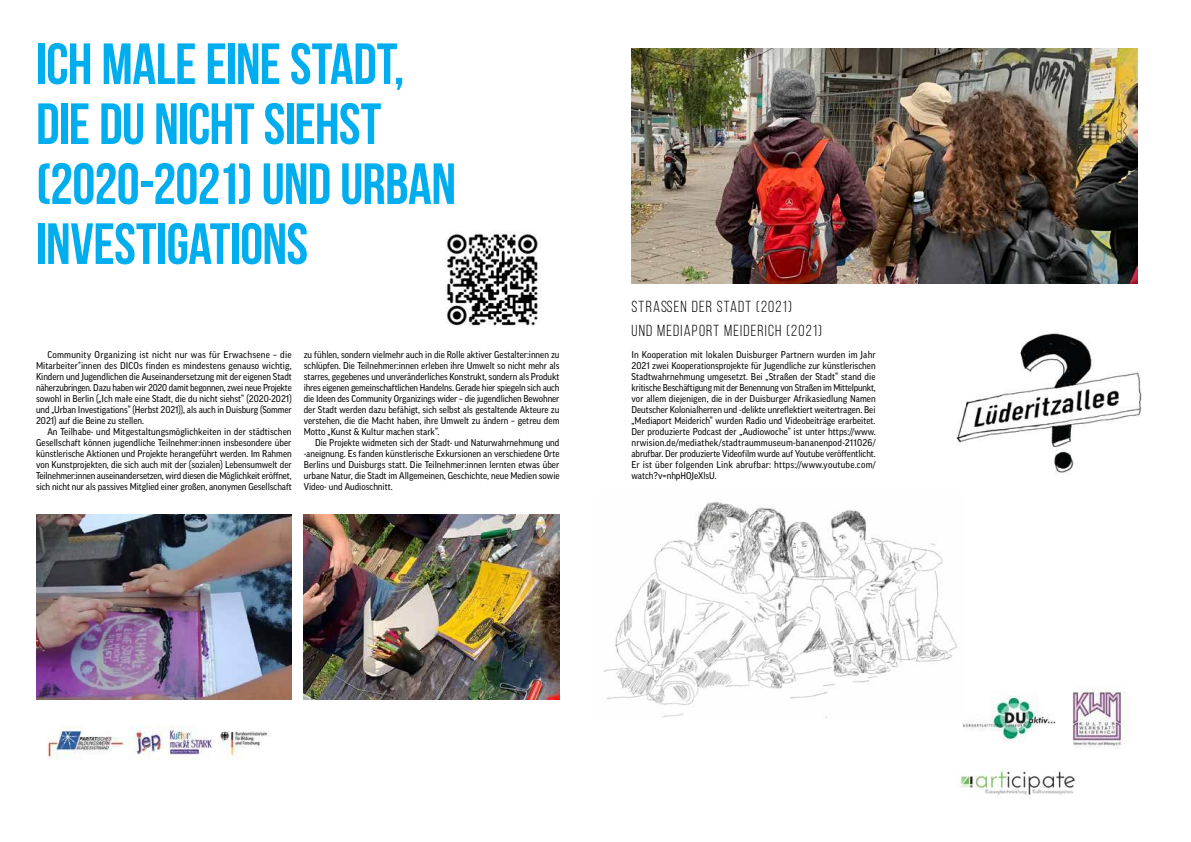
<style>
.page{position:relative;width:1191px;height:842px;background:#fff}
.page>*{position:absolute;margin:0;border:0;box-sizing:border-box;transform-origin:0 0}
.t1{font:700 58px/60px "Bebas Neue";letter-spacing:-.015em;color:#00aeef}
.t2{font:16px/24px "Bebas Neue";letter-spacing:.075em;color:#000}
.t3{font:9.5px/11px "Good Pro News";color:#000;text-align:justify;scale:.96 1}
.t4{font:9.5px/11px "Good Pro News";color:#000;text-align:justify;scale:.95 1}
.t5{font:9.5px/11px "Good Pro News";color:#000;text-align:justify}
</style>
<div class="page">
<img style="left:47px;top:725px;width:221px;height:35px">
<img style="left:963px;top:687px;width:163px;height:62px">
<img style="left:960px;top:771px;width:116px;height:24px">
<img style="left:604px;top:501px;width:360px;height:218px">
<img style="left:36px;top:514px;width:256px;height:186px">
<img style="left:304px;top:514px;width:255px;height:186px">
<img style="left:631px;top:49px;width:506px;height:234px">
<img style="left:956px;top:333px;width:186px;height:142px">
<img style="left:444px;top:232px;width:95px;height:94px">
<h1 class="t1" style="left:36px;top:33px;width:421px">ICH MALE EINE STADT,<br>DIE DU NICHT SIEHST (2020-2021) UND URBAN<br>INVESTIGATIONS</h1>
<p class="t5" style="left:36px;top:349px;width:257px;text-indent:11px">Community Organizing ist nicht nur was für Erwachsene – die Mitarbeiter*innen des DICOs finden es mindestens genauso wichtig, Kindern und Jugendlichen die Auseinandersetzung mit der eigenen Stadt näherzubringen. Dazu haben wir 2020 damit begonnen, zwei neue Projekte sowohl in Berlin („Ich małe eine Stadt, die du nicht siehst“ (2020-2021) und „Urban Investigations“ (Herbst 2021)), als auch in Duisburg (Sommer 2021) auf die Beine zu stellen.</p>
<p class="t3" style="left:36px;top:426px;width:268px;text-indent:11px">An Teilhabe- und Mitgestaltungsmöglichkeiten in der städtischen Gesellschaft können jugendliche Teilnehmer:innen insbesondere über künstlerische Aktionen und Projekte herangeführt werden. Im Rahmen von Kunstprojekten, die sich auch mit der (sozialen) Lebensumwelt der Teilnehmer:innen auseinandersetzen, wird diesen die Möglichkeit eröffnet, sich nicht nur als passives Mitglied einer großen, anonymen Gesellschaft</p>
<p class="t4" style="left:304px;top:349px;width:271px">zu fühlen, sondern vielmehr auch in die Rolle aktiver Gestalter:innen zu schlüpfen. Die Teilnehmer:innen erleben ihre Umwelt so nicht mehr als starres, gegebenes und unveränderliches Konstrukt, sondern als Produkt ihres eigenen gemeinschaftlichen Handelns. Gerade hier spiegeln sich auch die Ideen des Community Organizings wider – die jugendlichen Bewohner der Stadt werden dazu befähigt, sich selbst als gestaltende Akteure zu verstehen, die die Macht haben, ihre Umwelt zu ändern – getreu dem Motto „Kunst &amp; Kultur machen stark“.</p>
<p class="t4" style="left:304px;top:437px;width:271px;text-indent:11px">Die Projekte widmeten sich der Stadt- und Naturwahrnehmung und -aneignung. Es fanden künstlerische Exkursionen an verschiedene Orte Berlins und Duisburgs statt. Die Teilnehmer:innen lernten etwas über urbane Natur, die Stadt im Allgemeinen, Geschichte, neue Medien sowie Video- und Audioschnitt.</p>
<h2 class="t2" style="left:631px;top:294px;width:192px">STRAßEN DER STADT (2021)<br>UND MEDIAPORT MEIDERICH (2021)</h2>
<p class="t3" style="left:631px;top:349px;width:256px">In Kooperation mit lokalen Duisburger Partnern wurden im Jahr 2021 zwei Kooperationsprojekte für Jugendliche zur künstlerischen Stadtwahrnehmung umgesetzt. Bei „Straßen der Stadt“ stand die kritische Beschäftigung mit der Benennung von Straßen im Mittelpunkt, vor allem diejenigen, die in der Duisburger Afrikasiedlung Namen Deutscher Kolonialherren und -delikte unreflektiert weitertragen. Bei „Mediaport Meiderich“ wurden Radio und Videobeiträge erarbeitet.<br>Der produzierte Podcast der „Audiowoche“ ist unter https://www. nrwision.de/mediathek/stadtraummuseum-bananenpod-211026/ abrufbar. Der produzierte Videofilm wurde auf Youtube veröffentlicht.<br>Er ist über folgenden Link abrufbar: https://www.youtube.com/ watch?v=nhpHOJeXlsU.</p>
</div>
